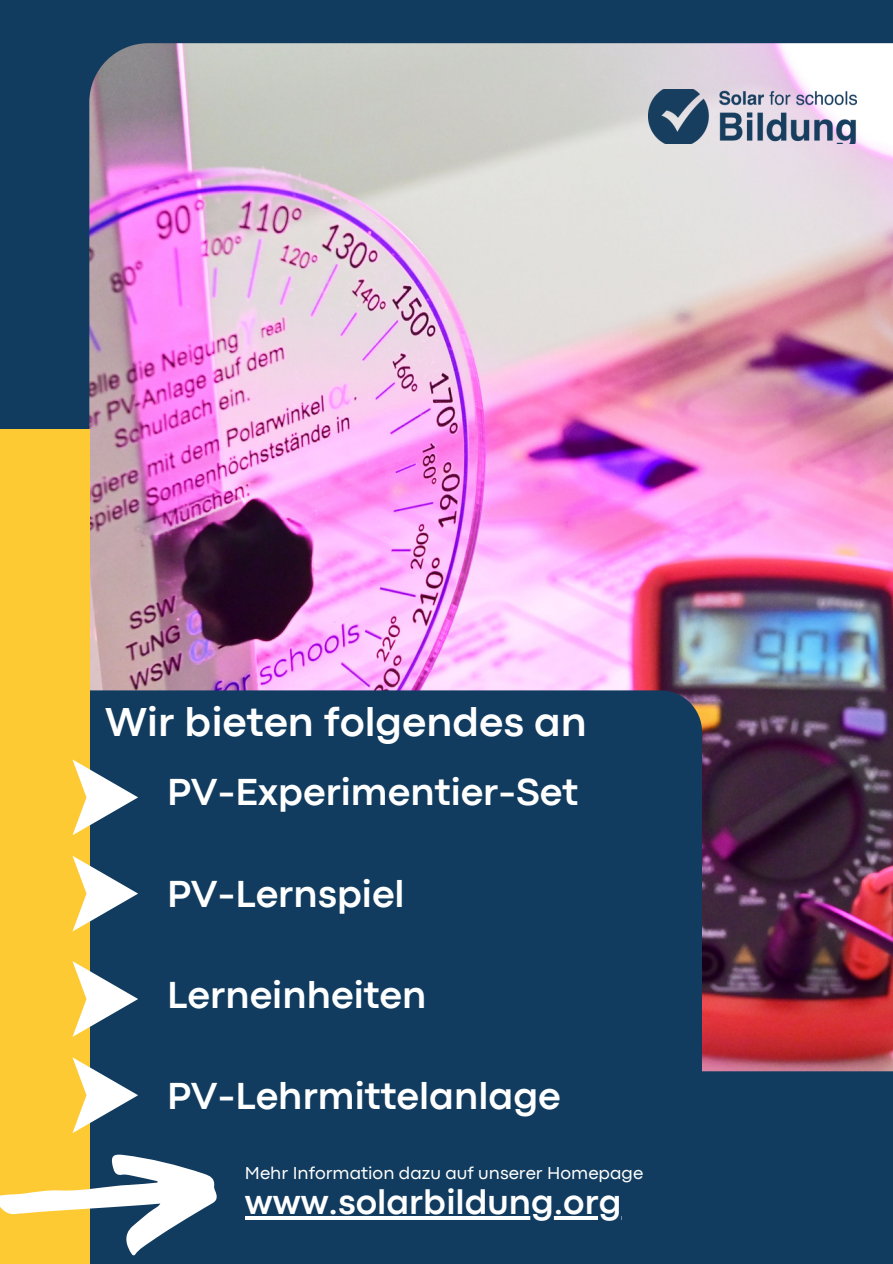
<style>
.page{position:relative;width:893px;height:1264px;background:#fff}
.page>*{position:absolute;margin:0;border:0;box-sizing:border-box;transform-origin:0 0}
.t1{font:700 42.15px "Codec Pro";color:#fff}
.t2{font:700 39.3px "Codec Pro";color:#fff}
.t3{font:700 36px "Codec Pro";color:#fff}
.t4{font:18px "Codec Pro";color:#fff}
</style>
<div class="page">
<div style="left:0;top:0;width:892px;height:1263px;background:#113c5f"></div>
<img style="left:89px;top:43px;width:803px;height:1028px">
<svg style="left:89px;top:690px;width:613px;height:573px"></svg>
<div style="left:0;top:429px;width:89px;height:834px;background:#feca33"></div>
<svg style="left:72px;top:759px;width:66px;height:75px"></svg>
<svg style="left:72px;top:855px;width:66px;height:76px"></svg>
<svg style="left:72px;top:961px;width:66px;height:75px"></svg>
<svg style="left:0;top:1153px;width:217px;height:102px"></svg>
<img style="left:648px;top:89px;width:208px;height:55px">
<svg style="left:245px;top:1215px;width:376px;height:4px;fill:#fff"></svg>
<svg style="left:72px;top:1057px;width:66px;height:75px"></svg>
<p class="t1" style="left:105px;top:706px;width:483px">Wir bieten folgendes an</p>
<p class="t2" style="left:167px;top:778px;width:412px">PV-Experimentier-Set</p>
<p class="t2" style="left:167px;top:879px;width:239px">PV-Lernspiel</p>
<p class="t2" style="left:167px;top:980px;width:261px">Lerneinheiten</p>
<p class="t2" style="left:167px;top:1082px;width:395px">PV-Lehrmittelanlage</p>
<p class="t4" style="left:245px;top:1166px;width:400px">Mehr Information dazu auf unserer Homepage</p>
<p class="t3" style="left:245px;top:1188px;width:378px">www.solarbildung.org</p>
</div>
